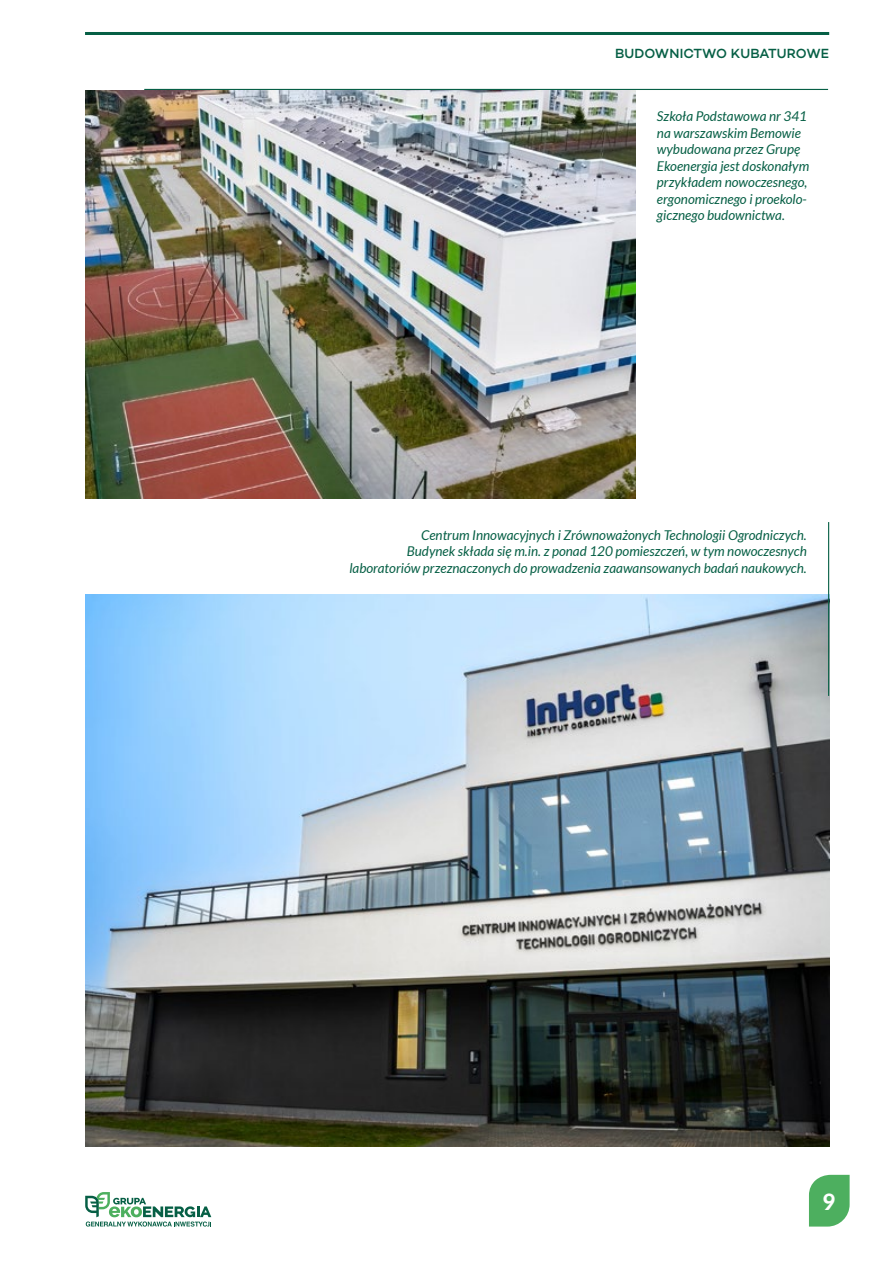
<style>
.page{position:relative;width:893px;height:1263px;background:#fff}
.page>*{position:absolute;margin:0;border:0;box-sizing:border-box;transform-origin:0 0}
.t1{font:800 22.5px "Lato";color:#fff}
.t2{font:italic 13.5px/16.5px "Lato";color:#065f45;text-align:right}
.t3{font:500 13.5px "Campton";letter-spacing:.01em;color:#065f45}
</style>
<div class="page">
<svg style="left:85px;top:1192px;width:126px;height:34px"></svg>
<img style="left:85px;top:594px;width:744px;height:552px">
<hr style="left:85px;top:32px;width:744px;height:3px;background:#065f45">
<hr style="left:828px;top:522px;width:1px;height:174px;background:#065f45">
<hr style="left:144px;top:89px;width:684px;height:1px;background:#065f45">
<img style="left:85px;top:90px;width:551px;height:408px">
<svg style="left:809px;top:1175px;width:41px;height:51px;background:#5eb66e"></svg>
<p class="t3" style="left:615px;top:44px;width:216px">BUDOWNICTWO KUBATUROWE</p>
<p class="t2" style="left:657px;top:108px;width:154px;text-align:left">Szkoła Podstawowa nr 341 na warszawskim Bemowie wybudowana przez Grupę<br>Ekoenergia jest doskonałym przykładem nowoczesnego, ergonomicznego i proekolo&shy;gicznego budownictwa.</p>
<p class="t2" style="left:349px;top:527px;width:459px">Centrum Innowacyjnych i Zrównoważonych Technologii Ogrodniczych.<br>Budynek składa się m.in. z ponad 120 pomieszczeń, w tym nowoczesnych laboratoriów przeznaczonych do prowadzenia zaawansowanych badań naukowych.</p>
<h1 class="t1" style="left:823px;top:1185px;width:14px">9</h1>
</div>
